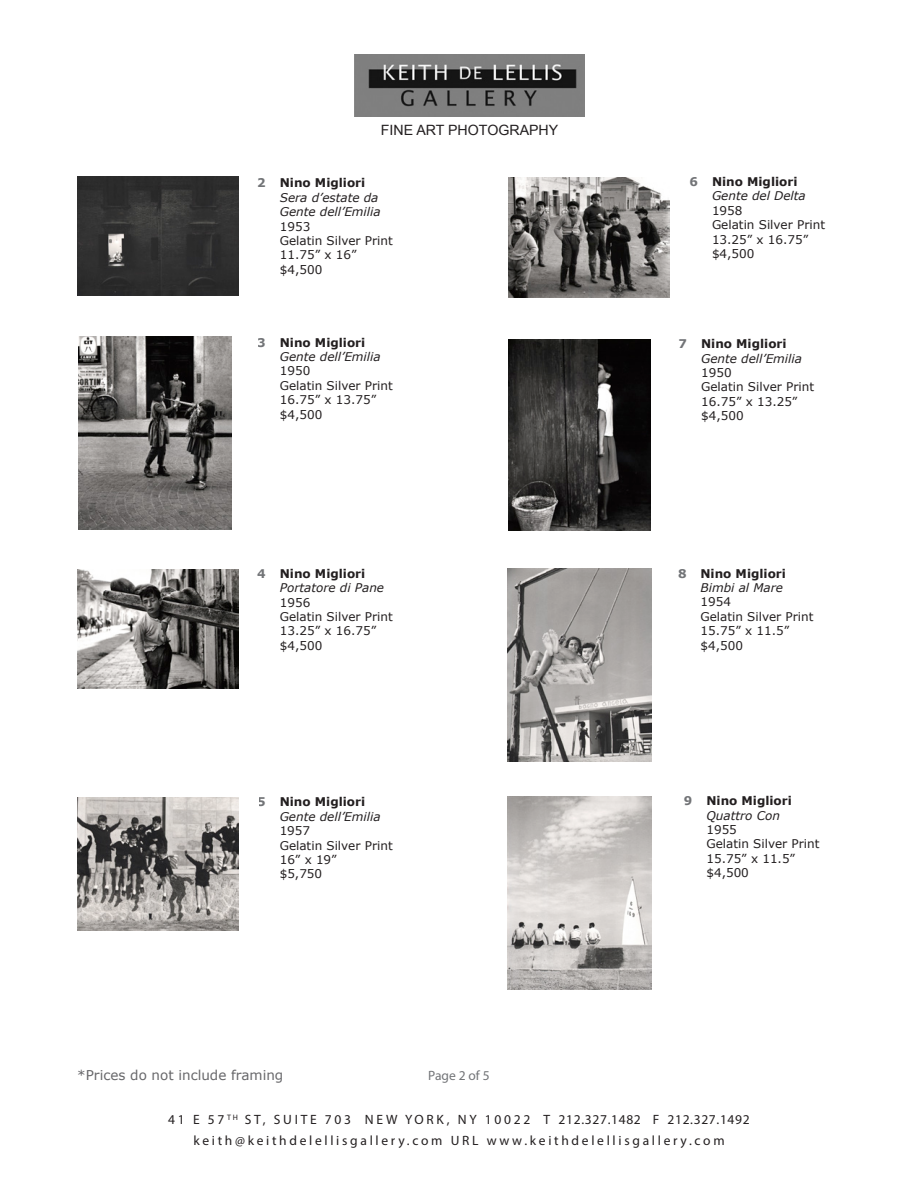
<style>
.page{position:relative;width:918px;height:1188px;background:#fff}
.page>*{position:absolute;margin:0;border:0;box-sizing:border-box;transform-origin:0 0}
.t1{font:14.25px "Arial";color:#231f20}
.t2{font:13.5px "Myriad Pro";letter-spacing:.2em;color:#231f20}
.t3{font:13.5px "Verdana";color:#67676a}
.t4{font:13.5px "Myriad Pro";color:#727477}
.t5{font:12px "Verdana";color:#231f20}
.t6{font:italic 12px "Verdana";color:#231f20}
.t7{font:700 12px "Verdana";color:#231f20}
.s1{color:#727477}
</style>
<div class="page">
<img style="left:355px;top:54px;width:229px;height:63px">
<img style="left:78px;top:797px;width:160px;height:134px">
<img style="left:78px;top:336px;width:153px;height:194px">
<img style="left:77px;top:177px;width:161px;height:119px">
<img style="left:508px;top:178px;width:162px;height:120px">
<img style="left:78px;top:569px;width:160px;height:119px">
<img style="left:508px;top:339px;width:142px;height:191px">
<img style="left:508px;top:796px;width:143px;height:194px">
<img style="left:508px;top:568px;width:143px;height:194px">
<p class="t1" style="left:381px;top:120px;width:179px">FINE ART PHOTOGRAPHY</p>
<p class="t7" style="left:257px;top:175px;width:110px"><span class="s1">2</span> Nino Migliori</p>
<p class="t6" style="left:280px;top:190px;width:100px">Sera d’estate da</p>
<p class="t6" style="left:280px;top:204px;width:102px">Gente dell’Emilia</p>
<p class="t5" style="left:280px;top:219px;width:32px">1953</p>
<p class="t5" style="left:280px;top:233px;width:115px">Gelatin Silver Print</p>
<p class="t5" style="left:280px;top:247px;width:78px">11.75” x 16”</p>
<p class="t5" style="left:280px;top:262px;width:44px">$4,500</p>
<p class="t7" style="left:257px;top:335px;width:110px"><span class="s1">3</span> Nino Migliori</p>
<p class="t6" style="left:280px;top:349px;width:102px">Gente dell’Emilia</p>
<p class="t5" style="left:280px;top:363px;width:32px">1950</p>
<p class="t5" style="left:280px;top:378px;width:115px">Gelatin Silver Print</p>
<p class="t5" style="left:280px;top:392px;width:98px">16.75” x 13.75”</p>
<p class="t5" style="left:280px;top:407px;width:44px">$4,500</p>
<p class="t7" style="left:257px;top:566px;width:110px"><span class="s1">4</span> Nino Migliori</p>
<p class="t6" style="left:280px;top:580px;width:106px">Portatore di Pane</p>
<p class="t5" style="left:280px;top:595px;width:32px">1956</p>
<p class="t5" style="left:280px;top:609px;width:115px">Gelatin Silver Print</p>
<p class="t5" style="left:280px;top:623px;width:98px">13.25” x 16.75”</p>
<p class="t5" style="left:280px;top:638px;width:44px">$4,500</p>
<p class="t7" style="left:257px;top:794px;width:110px"><span class="s1">5</span> Nino Migliori</p>
<p class="t6" style="left:280px;top:809px;width:102px">Gente dell’Emilia</p>
<p class="t5" style="left:280px;top:823px;width:32px">1957</p>
<p class="t5" style="left:280px;top:838px;width:115px">Gelatin Silver Print</p>
<p class="t5" style="left:280px;top:852px;width:59px">16” x 19”</p>
<p class="t5" style="left:280px;top:866px;width:44px">$5,750</p>
<p class="t3" style="left:77px;top:1066px;width:208px">*Prices do not include framing</p>
<p class="t4" style="left:428px;top:1067px;width:63px">Page 2 of 5</p>
<p class="t7" style="left:690px;top:174px;width:110px"><span class="s1">6</span> Nino Migliori</p>
<p class="t6" style="left:712px;top:188px;width:95px">Gente del Delta</p>
<p class="t5" style="left:712px;top:203px;width:32px">1958</p>
<p class="t5" style="left:712px;top:217px;width:115px">Gelatin Silver Print</p>
<p class="t5" style="left:712px;top:232px;width:98px">13.25” x 16.75”</p>
<p class="t5" style="left:712px;top:246px;width:44px">$4,500</p>
<p class="t7" style="left:679px;top:336px;width:110px"><span class="s1">7</span> Nino Migliori</p>
<p class="t6" style="left:701px;top:351px;width:102px">Gente dell’Emilia</p>
<p class="t5" style="left:701px;top:365px;width:32px">1950</p>
<p class="t5" style="left:701px;top:379px;width:115px">Gelatin Silver Print</p>
<p class="t5" style="left:701px;top:394px;width:98px">16.75” x 13.25”</p>
<p class="t5" style="left:701px;top:408px;width:44px">$4,500</p>
<p class="t7" style="left:678px;top:566px;width:110px"><span class="s1">8</span> Nino Migliori</p>
<p class="t6" style="left:700px;top:580px;width:84px">Bimbi al Mare</p>
<p class="t5" style="left:700px;top:594px;width:32px">1954</p>
<p class="t5" style="left:700px;top:609px;width:115px">Gelatin Silver Print</p>
<p class="t5" style="left:700px;top:623px;width:90px">15.75” x 11.5”</p>
<p class="t5" style="left:700px;top:638px;width:44px">$4,500</p>
<p class="t7" style="left:684px;top:793px;width:110px"><span class="s1">9</span> Nino Migliori</p>
<p class="t6" style="left:706px;top:808px;width:75px">Quattro Con</p>
<p class="t5" style="left:706px;top:822px;width:32px">1955</p>
<p class="t5" style="left:706px;top:836px;width:115px">Gelatin Silver Print</p>
<p class="t5" style="left:706px;top:851px;width:90px">15.75” x 11.5”</p>
<p class="t5" style="left:706px;top:865px;width:44px">$4,500</p>
<p class="t2" style="left:168px;top:1112px;width:583px">41 E 57 <sup>TH</sup> ST, SUITE 703 NEW YORK, NY 10022 T 212.327.1482 F 212.327.1492</p>
<p class="t2" style="left:193px;top:1133px;width:533px">keith@keithdelellisgallery.com URL www.keithdelellisgallery.com</p>
</div>
